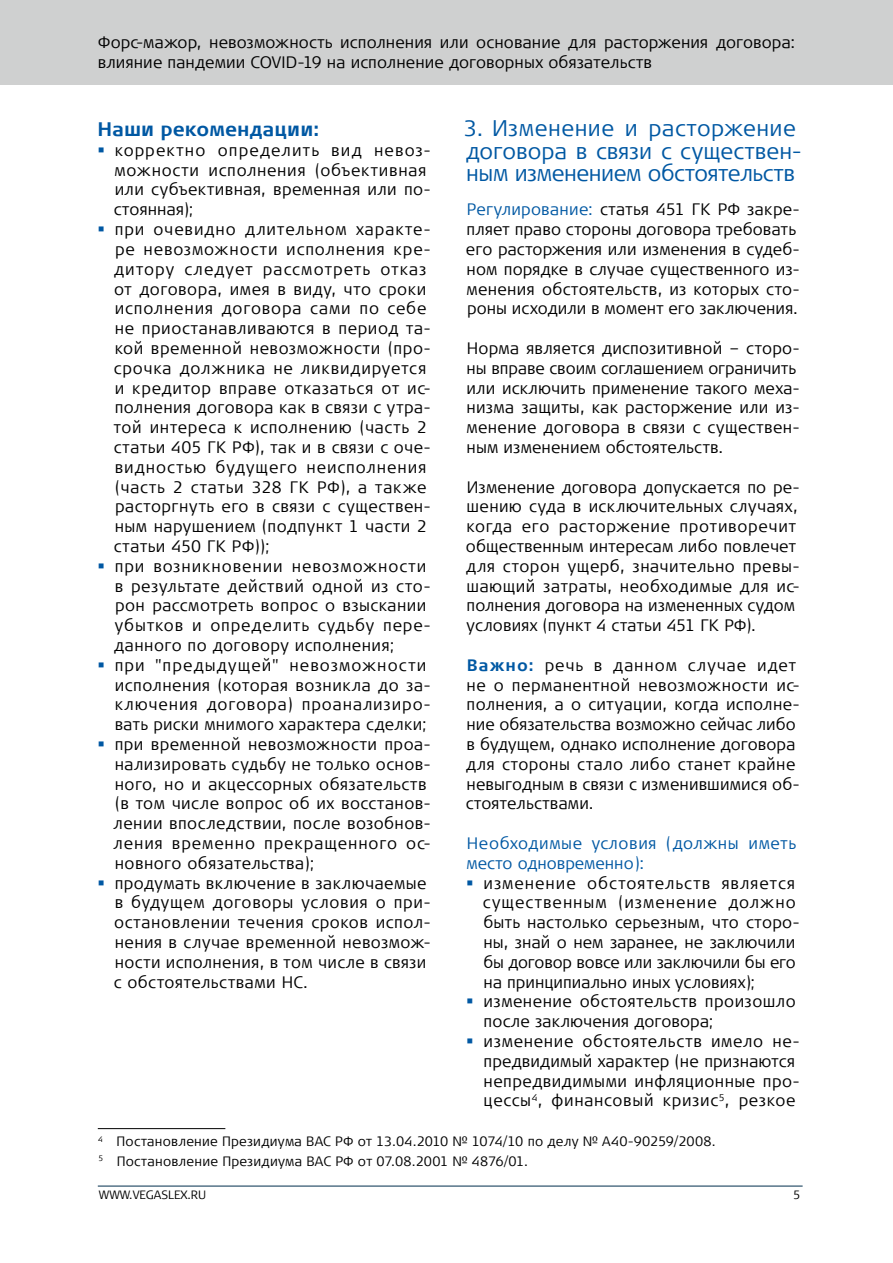
<style>
.page{position:relative;width:893px;height:1263px;background:#fff}
.page>*{position:absolute;margin:0;border:0;box-sizing:border-box;transform-origin:0 0}
.t1{font:300 22.5px/22.5px "Signa Offc Pro";color:#0058a3}
.Subtitle_2{font:700 19.5px "Signa Offc Pro";letter-spacing:.005em;color:#0058a3}
.Text{font:300 16.5px/19.8px "Signa Offc Pro";letter-spacing:.03em;color:#000}
.Text-2{font:300 16.5px/19.8px "Signa Offc Pro";letter-spacing:.005em;color:#000}
.Subtitle_3{font:300 16.5px/19.8px "Signa Offc Pro";letter-spacing:.025em;color:#0058a3}
.t2{font:300 13.5px "Signa Offc Pro";letter-spacing:.015em;color:#000}
.t3{font:300 12px "Signa Sc Offc Pro";color:#000}
.t4{font:300 12px "Signa Offc Pro";color:#000}
.s1{color:#0058a3}
.s2{font-weight:700;color:#0058a3}
</style>
<div class="page">
<div style="left:0;top:0;width:893px;height:85px;background:#cfd0d0"></div>
<hr style="left:98px;top:1186px;width:705px;height:1px;background:#002e4d">
<hr style="left:98px;top:1128px;width:127px;height:1px;background:#000">
<p class="Text-2" style="left:98px;top:32px;width:699px">Форс-мажор, невозможность исполнения или основание для расторжения договора: влияние пандемии COVID-19 на исполнение договорных обязательств</p>
<p class="t1" style="left:464px;top:116px;width:340px">3. Изменение и расторжение договора в связи с существен&shy;ным изменением обстоятельств</p>
<p class="Text" style="left:466px;top:199px;width:335px"><span class="s1">Регулирование:</span> статья 451 ГК РФ закре&shy;пляет право стороны договора требовать его расторжения или изменения в судеб&shy;ном порядке в случае существенного из&shy;менения обстоятельств, из которых сто&shy;роны исходили в момент его заключения.</p>
<p class="Text" style="left:466px;top:337px;width:335px">Норма является диспозитивной – сторо&shy;ны вправе своим соглашением ограничить или исключить применение такого меха&shy;низма защиты, как расторжение или из&shy;менение договора в связи с существен&shy;ным изменением обстоятельств.</p>
<p class="Text" style="left:466px;top:476px;width:335px">Изменение договора допускается по ре&shy;шению суда в исключительных случаях, когда его расторжение противоречит общественным интересам либо повлечет для сторон ущерб, значительно превы&shy;шающий затраты, необходимые для ис&shy;полнения договора на измененных судом условиях (пункт 4 статьи 451 ГК РФ).</p>
<p class="Text" style="left:466px;top:654px;width:336px"><span class="s2">Важно:</span> речь в данном случае идет не о перманентной невозможности ис&shy;полнения, а о ситуации, когда исполне&shy;ние обязательства возможно сейчас либо в будущем, однако исполнение договора для стороны стало либо станет крайне невыгодным в связи с изменившимися об&shy;стоятельствами.</p>
<p class="Subtitle_3" style="left:466px;top:832px;width:331px">Необходимые условия (должны иметь место одновременно):</p>
<p class="Text" style="left:483px;top:872px;width:319px">изменение обстоятельств является существенным (изменение должно быть настолько серьезным, что сторо&shy;ны, знай о нем заранее, не заключили бы договор вовсе или заключили бы его на принципиально иных условиях);</p>
<p class="Text" style="left:484px;top:991px;width:314px">изменение обстоятельств произошло после заключения договора;</p>
<p class="Text" style="left:484px;top:1030px;width:318px">изменение обстоятельств имело не&shy;предвидимый характер (не признаются непредвидимыми инфляционные про&shy;цессы<sup>4</sup>, финансовый кризис<sup>5</sup>, резкое</p>
<p class="t2" style="left:98px;top:1132px;width:619px"><sup>4</sup> Постановление Президиума ВАС РФ от 13.04.2010 № 1074/10 по делу № А40-90259/2008.</p>
<p class="t2" style="left:98px;top:1152px;width:431px"><sup>5</sup> Постановление Президиума ВАС РФ от 07.08.2001 № 4876/01.</p>
<p class="Subtitle_2" style="left:97px;top:116px;width:224px">Наши рекомендации:</p>
<p class="Text" style="left:114px;top:139px;width:319px">корректно определить вид невоз&shy;можности исполнения (объективная или субъективная, временная или по&shy;стоянная);</p>
<p class="Text" style="left:114px;top:219px;width:319px">при очевидно длительном характе&shy;ре невозможности исполнения кре&shy;дитору следует рассмотреть отказ от договора, имея в виду, что сроки исполнения договора сами по себе не приостанавливаются в период та&shy;кой временной невозможности (про&shy;срочка должника не ликвидируется и кредитор вправе отказаться от ис&shy;полнения договора как в связи с утра&shy;той интереса к исполнению (часть 2 статьи 405 ГК РФ), так и в связи с оче&shy;видностью будущего неисполнения (часть 2 статьи 328 ГК РФ), а также расторгнуть его в связи с существен&shy;ным нарушением (подпункт 1 части 2 статьи 450 ГК РФ));</p>
<p class="Text" style="left:114px;top:555px;width:318px">при возникновении невозможности в результате действий одной из сто&shy;рон рассмотреть вопрос о взыскании убытков и определить судьбу пере&shy;данного по договору исполнения;</p>
<p class="Text" style="left:115px;top:654px;width:318px">при "предыдущей" невозможности исполнения (которая возникла до за&shy;ключения договора) проанализиро&shy;вать риски мнимого характера сделки;</p>
<p class="Text" style="left:114px;top:733px;width:318px">при временной невозможности проа&shy;нализировать судьбу не только основ&shy;ного, но и акцессорных обязательств (в том числе вопрос об их восстанов&shy;лении впоследствии, после возобнов&shy;ления временно прекращенного ос&shy;новного обязательства);</p>
<p class="Text" style="left:114px;top:872px;width:319px">продумать включение в заключаемые в будущем договоры условия о при&shy;остановлении течения сроков испол&shy;нения в случае временной невозмож&shy;ности исполнения, в том числе в связи с обстоятельствами НС.</p>
<p class="t3" style="left:99px;top:1187px;width:109px">WWW.VEGASLEX.RU</p>
<p class="t4" style="left:793px;top:1187px;width:9px">5</p>
</div>
